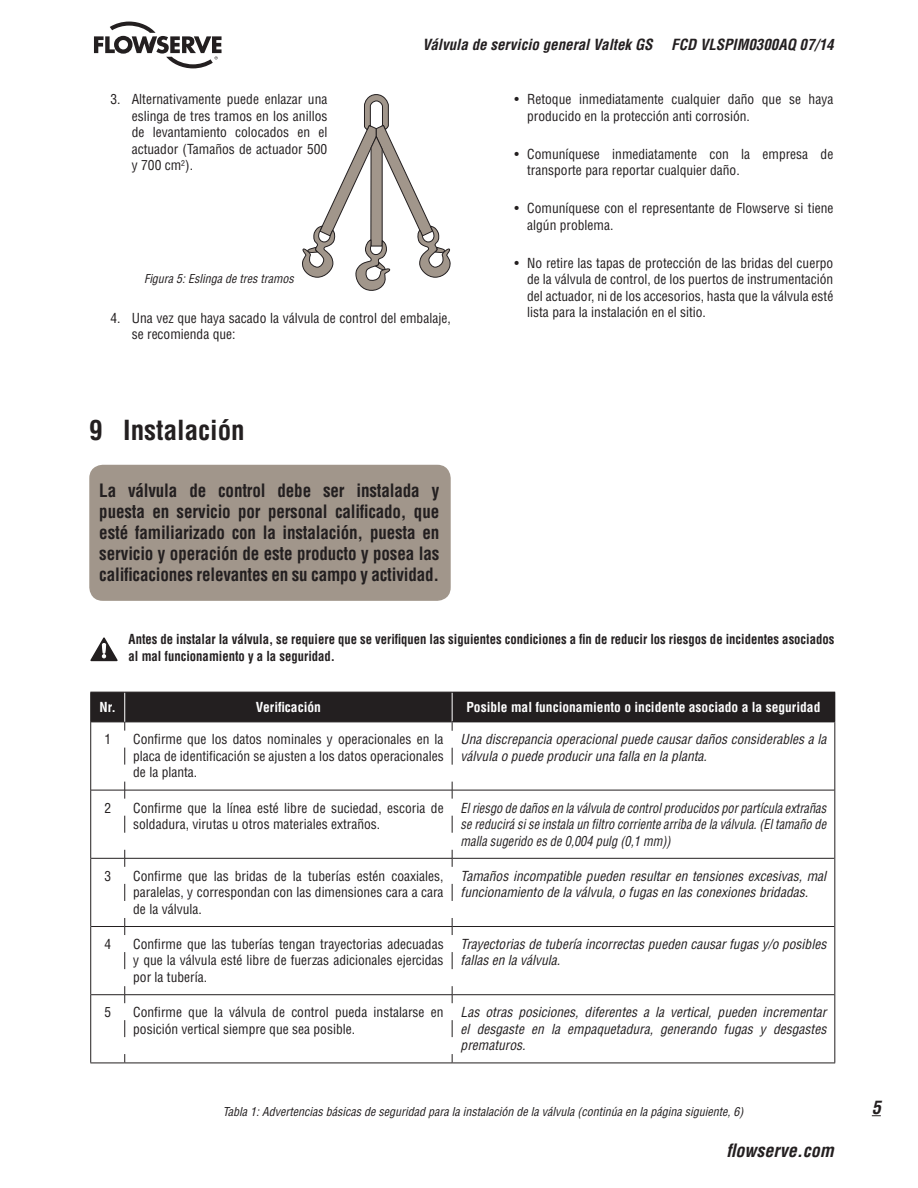
<style>
.page{position:relative;width:918px;height:1188px;background:#fff}
.page>*{position:absolute;margin:0;border:0;box-sizing:border-box;transform-origin:0 0}
.t1{font:700 condensed 27px "Helvetica LT Std";color:#231f20}
.t2{font:700 condensed 18px/21px "Helvetica LT Std";letter-spacing:-.01em;color:#231f20;text-align:justify;scale:.95 1}
.t3{font:italic 700 condensed 18px "Helvetica LT Std";color:#231f20}
.t4{font:italic 700 condensed 15px "Helvetica LT Std";color:#231f20}
.t5{font:condensed 13.5px/16.5px "Helvetica LT Std";color:#231f20}
.t6{font:italic condensed 13.5px/16.5px "Helvetica LT Std";color:#231f20}
.t7{font:italic condensed 13.5px/16.5px "Helvetica LT Std";color:#231f20;text-align:justify;scale:.92 1}
.t8{font:700 condensed 13.5px/16.5px "Helvetica LT Std";color:#231f20;scale:.94 1}
.t9{font:700 condensed 13.5px "Helvetica LT Std";color:#fff}
.t10{font:italic condensed 12px "Helvetica LT Std";color:#231f20}
</style>
<div class="page">
<svg style="left:94px;top:22px;width:128px;height:46px"></svg>
<svg style="left:302px;top:94px;width:149px;height:197px"></svg>
<svg style="left:90px;top:637px;width:28px;height:25px"></svg>
<div style="left:452px;top:692px;width:383px;height:30px;background:#231f20"></div>
<hr style="left:452px;top:790px;width:382px;height:1px;background:#231f20">
<hr style="left:452px;top:858px;width:382px;height:1px;background:#231f20">
<hr style="left:91px;top:926px;width:34px;height:1px;background:#231f20">
<hr style="left:125px;top:926px;width:327px;height:1px;background:#231f20">
<hr style="left:452px;top:926px;width:382px;height:1px;background:#231f20">
<hr style="left:91px;top:994px;width:34px;height:1px;background:#231f20">
<hr style="left:125px;top:994px;width:327px;height:1px;background:#231f20">
<hr style="left:452px;top:994px;width:382px;height:1px;background:#231f20">
<hr style="left:91px;top:790px;width:34px;height:1px;background:#231f20">
<hr style="left:125px;top:790px;width:327px;height:1px;background:#231f20">
<hr style="left:91px;top:858px;width:34px;height:1px;background:#231f20">
<hr style="left:125px;top:858px;width:327px;height:1px;background:#231f20">
<hr style="left:452px;top:722px;width:383px;height:1px;background:#231f20">
<svg style="left:452px;top:747px;width:1px;height:18px"></svg>
<svg style="left:452px;top:815px;width:1px;height:18px"></svg>
<svg style="left:452px;top:782px;width:1px;height:17px"></svg>
<svg style="left:452px;top:883px;width:1px;height:18px"></svg>
<svg style="left:452px;top:850px;width:1px;height:17px"></svg>
<svg style="left:452px;top:952px;width:1px;height:17px"></svg>
<svg style="left:452px;top:918px;width:1px;height:17px"></svg>
<svg style="left:452px;top:1020px;width:1px;height:17px"></svg>
<svg style="left:452px;top:986px;width:1px;height:17px"></svg>
<svg style="left:124px;top:747px;width:1px;height:18px"></svg>
<svg style="left:124px;top:815px;width:1px;height:18px"></svg>
<svg style="left:124px;top:782px;width:1px;height:17px"></svg>
<svg style="left:124px;top:883px;width:1px;height:18px"></svg>
<svg style="left:124px;top:850px;width:1px;height:17px"></svg>
<svg style="left:124px;top:952px;width:1px;height:17px"></svg>
<svg style="left:124px;top:918px;width:1px;height:17px"></svg>
<svg style="left:124px;top:1020px;width:1px;height:17px"></svg>
<svg style="left:124px;top:986px;width:1px;height:17px"></svg>
<svg style="left:90px;top:692px;width:363px;height:39px"></svg>
<hr style="left:125px;top:692px;width:327px;height:1px;background:#231f20">
<hr style="left:452px;top:692px;width:383px;height:1px;background:#231f20">
<hr style="left:90px;top:722px;width:1px;height:68px;background:#231f20">
<hr style="left:834px;top:722px;width:1px;height:68px;background:#231f20">
<hr style="left:90px;top:790px;width:1px;height:68px;background:#231f20">
<hr style="left:834px;top:790px;width:1px;height:68px;background:#231f20">
<hr style="left:90px;top:858px;width:1px;height:69px;background:#231f20">
<hr style="left:834px;top:858px;width:1px;height:69px;background:#231f20">
<hr style="left:90px;top:927px;width:1px;height:68px;background:#231f20">
<hr style="left:834px;top:927px;width:1px;height:68px;background:#231f20">
<hr style="left:90px;top:995px;width:1px;height:68px;background:#231f20">
<hr style="left:834px;top:995px;width:1px;height:68px;background:#231f20">
<hr style="left:90px;top:1063px;width:35px;height:1px;background:#231f20">
<hr style="left:125px;top:1063px;width:327px;height:1px;background:#231f20">
<hr style="left:452px;top:1063px;width:383px;height:1px;background:#231f20">
<div style="left:90px;top:466px;width:360px;height:134px;background:#a1968b;border-radius:13px"></div>
<div style="left:89px;top:465px;width:362px;height:136px;border:2px solid #a1968b;border-radius:13px"></div>
<p class="t4" style="left:422px;top:36px;width:413px">Válvula de servicio general Valtek GS FCD VLSPIM0300AQ 07/14</p>
<p class="t5" style="left:132px;top:91px;width:197px;text-align:justify;text-indent:-21px">3. Alternativamente puede enlazar una eslinga de tres tramos en los anillos de levantamiento colocados en el actuador (Tamaños de actuador 500 y 700 cm<sup>2</sup>).</p>
<p class="t10" style="left:144px;top:272px;width:151px">Figura 5: Eslinga de tres tramos</p>
<p class="t5" style="left:132px;top:309px;width:320px;text-indent:-21px">4. Una vez que haya sacado la válvula de control del embalaje, se recomienda que:</p>
<p class="t1" style="left:89px;top:413px;width:157px">9 Instalación</p>
<p class="t2" style="left:99px;top:480px;width:359px">La válvula de control debe ser instalada y puesta en servicio por personal calificado, que esté familiarizado con la instalación, puesta en servicio y operación de este producto y posea las calificaciones relevantes en su campo y actividad.</p>
<p class="t5" style="left:527px;top:91px;width:308px;text-indent:-13px">• Retoque inmediatamente cualquier daño que se haya producido en la protección anti corrosión.</p>
<p class="t5" style="left:527px;top:145px;width:308px;text-indent:-13px">• Comuníquese inmediatamente con la empresa de transporte para reportar cualquier daño.</p>
<p class="t5" style="left:527px;top:200px;width:308px;text-indent:-13px">• Comuníquese con el representante de Flowserve si tiene algún problema.</p>
<p class="t5" style="left:527px;top:255px;width:308px;text-align:justify;text-indent:-13px">• No retire las tapas de protección de las bridas del cuerpo de la válvula de control, de los puertos de instrumentación del actuador, ni de los accesorios, hasta que la válvula esté lista para la instalación en el sitio.</p>
<p class="t8" style="left:129px;top:631px;width:752px">Antes de instalar la válvula, se requiere que se verifiquen las siguientes condiciones a fin de reducir los riesgos de incidentes asociados al mal funcionamiento y a la seguridad.</p>
<p class="t9" style="left:100px;top:698px;width:18px">Nr.</p>
<p class="t9" style="left:256px;top:698px;width:67px">Verificación</p>
<p class="t9" style="left:466px;top:698px;width:356px">Posible mal funcionamiento o incidente asociado a la seguridad</p>
<p class="t5" style="left:104px;top:731px;width:8px">1</p>
<p class="t5" style="left:133px;top:731px;width:312px;text-align:justify">Confirme que los datos nominales y operacionales en la placa de identificación se ajusten a los datos operacionales de la planta.</p>
<p class="t6" style="left:461px;top:731px;width:367px">Una discrepancia operacional puede causar daños considerables a la válvula o puede producir una falla en la planta.</p>
<p class="t5" style="left:104px;top:799px;width:8px">2</p>
<p class="t5" style="left:133px;top:799px;width:312px">Confirme que la línea esté libre de suciedad, escoria de soldadura, virutas u otros materiales extraños.</p>
<p class="t7" style="left:461px;top:800px;width:399px">El riesgo de daños en la válvula de control producidos por partícula extrañas se reducirá si se instala un filtro corriente arriba de la válvula. (El tamaño de malla sugerido es de 0,004 pulg (0,1 mm))</p>
<p class="t5" style="left:104px;top:868px;width:8px">3</p>
<p class="t5" style="left:133px;top:868px;width:312px;text-align:justify">Confirme que las bridas de la tuberías estén coaxiales, paralelas, y correspondan con las dimensiones cara a cara de la válvula.</p>
<p class="t6" style="left:461px;top:868px;width:367px">Tamaños incompatible pueden resultar en tensiones excesivas, mal funcionamiento de la válvula, o fugas en las conexiones bridadas.</p>
<p class="t5" style="left:104px;top:936px;width:8px">4</p>
<p class="t5" style="left:133px;top:936px;width:312px;text-align:justify">Confirme que las tuberías tengan trayectorias adecuadas y que la válvula esté libre de fuerzas adicionales ejercidas por la tubería.</p>
<p class="t6" style="left:461px;top:936px;width:367px">Trayectorias de tubería incorrectas pueden causar fugas y/o posibles fallas en la válvula.</p>
<p class="t5" style="left:104px;top:1004px;width:8px">5</p>
<p class="t5" style="left:133px;top:1004px;width:312px">Confirme que la válvula de control pueda instalarse en posición vertical siempre que sea posible.</p>
<p class="t6" style="left:461px;top:1004px;width:367px;text-align:justify">Las otras posiciones, diferentes a la vertical, pueden incrementar el desgaste en la empaquetadura, generando fugas y desgastes prematuros.</p>
<p class="t10" style="left:223px;top:1104px;width:522px">Tabla 1: Advertencias básicas de seguridad para la instalación de la válvula (continúa en la página siguiente, 6)</p>
<h2 class="t3" style="left:727px;top:1139px;width:109px">flowserve.com</h2>
<h2 class="t3" style="left:872px;top:1096px;width:10px">5</h2>
</div>
